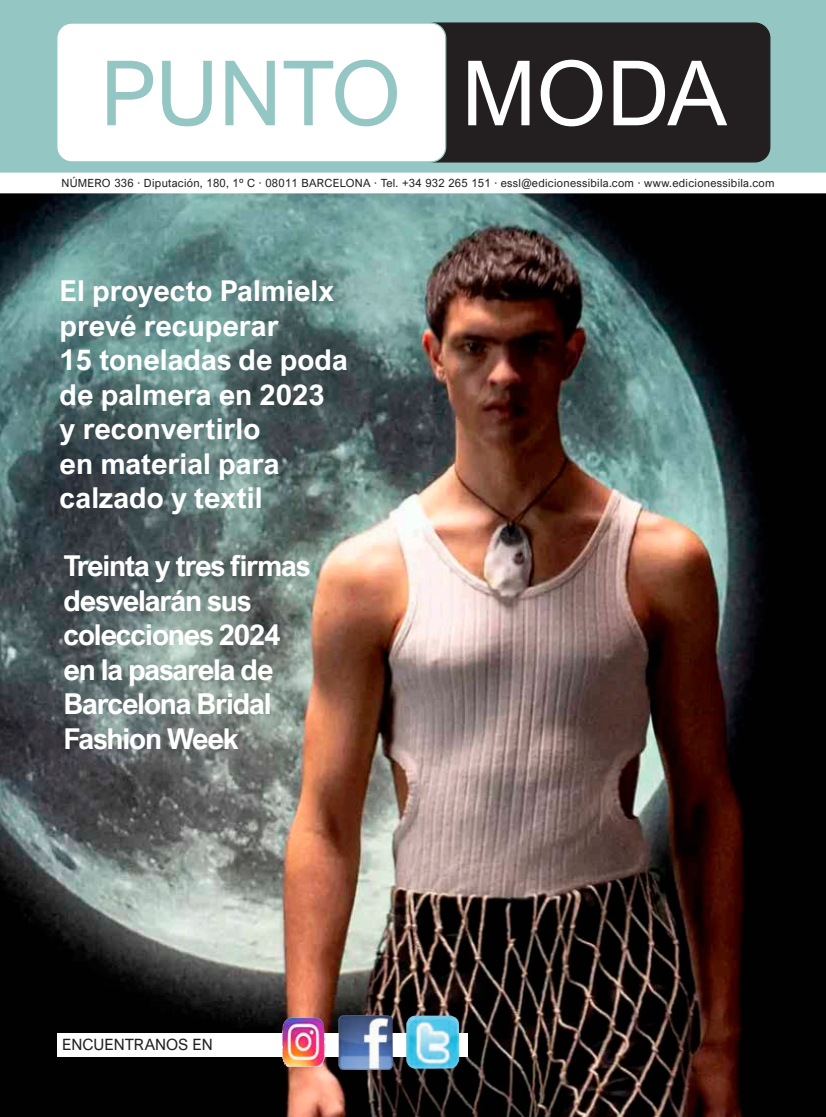
<style>
.page{position:relative;width:826px;height:1117px;background:#fff}
.page>*{position:absolute;margin:0;border:0;box-sizing:border-box;transform-origin:0 0}
.t1{font:90px "Arial Nova";color:#94c6c3}
.t2{font:700 28.75px/34.5px "Arial Nova";letter-spacing:-.01em;color:#fff}
.t3{font:700 28.75px/34.5px "Arial Nova";letter-spacing:-.04em;color:#fff}
.t4{font:15.62px "Arial Nova";color:#231f20}
.t5{font:11.25px "Arial Nova";letter-spacing:.025em;color:#231f20}
.s1{color:#fff}
</style>
<div class="page">
<img style="left:0;top:193px;width:826px;height:923px">
<div style="left:0;top:0;width:826px;height:172px;background:#94c6c3"></div>
<div style="left:420px;top:23px;width:349px;height:139px;background:#231f20;border-radius:15px"></div>
<div style="left:419px;top:22px;width:351px;height:140px;border:1px solid #231f20;border-radius:15px"></div>
<div style="left:57px;top:23px;width:388px;height:139px;background:#fff;border-radius:15px"></div>
<div style="left:56px;top:22px;width:390px;height:140px;border:1px solid #94c6c3;border-radius:15px"></div>
<div style="left:58px;top:1032px;width:410px;height:24px;background:#fff"></div>
<img style="left:338px;top:1014px;width:55px;height:55px">
<img style="left:406px;top:1015px;width:53px;height:53px">
<img style="left:282px;top:1017px;width:45px;height:49px">
<svg style="left:0;top:172px;width:826px;height:1px"></svg>
<h1 class="t1" style="left:100px;top:42px;width:628px">PUNTO <span class="s1">MODA</span></h1>
<p class="t5" style="left:61px;top:177px;width:714px">NÚMERO 336 · Diputación, 180, 1º C · 08011 BARCELONA · Tel. +34 932 265 151 · essl@edicionessibila.com · www.edicionessibila.com</p>
<h2 class="t2" style="left:60px;top:273px;width:290px">El proyecto Palmielx prevé recuperar<br>15 toneladas de poda de palmera en 2023 y reconvertirlo<br>en material para calzado y textil</h2>
<h2 class="t3" style="left:63px;top:548px;width:248px">Treinta y tres firmas desvelarán sus colecciones 2024 en la pasarela de<br>Barcelona Bridal<br>Fashion Week</h2>
<h3 class="t4" style="left:62px;top:1035px;width:152px">ENCUENTRANOS EN</h3>
</div>
